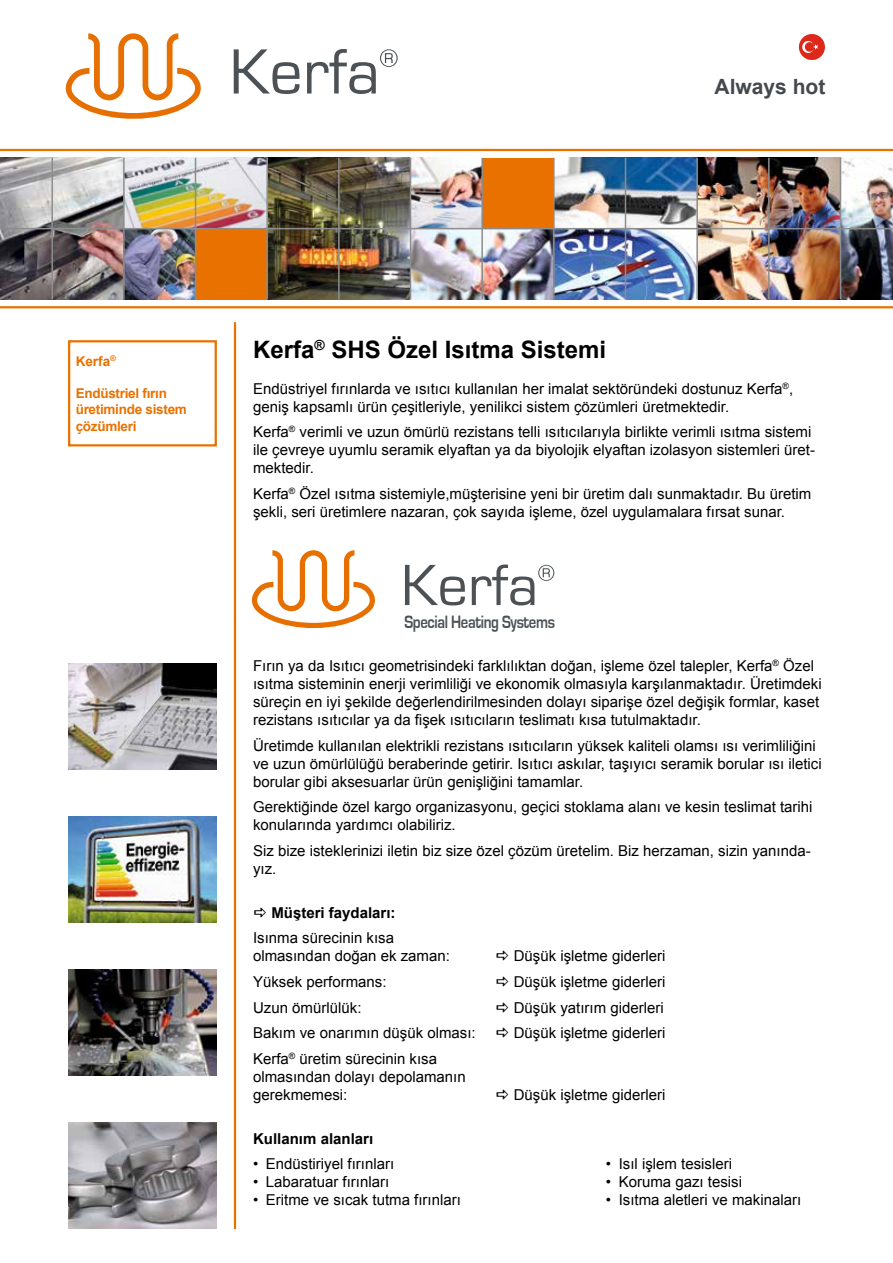
<style>
.page{position:relative;width:893px;height:1263px;background:#fff}
.page>*{position:absolute;margin:0;border:0;box-sizing:border-box;transform-origin:0 0}
.t1{font:700 24px "Arial";color:#000}
.t2{font:700 21px "Arial";color:#44494d}
.t3{font:700 18.45px "Eurostile";letter-spacing:-.02em;color:#4b5155;scale:.8 1}
.t4{font:15px/18px "Arial";color:#000}
.t5{font:700 15px "Arial";color:#000}
.t6{font:700 13.5px/16.2px "Arial";letter-spacing:-.02em;color:#e97100}
</style>
<div class="page">
<div style="left:68px;top:340px;width:149px;height:106px;border:2px solid #e97100"></div>
<svg style="left:234px;top:49px;width:65px;height:45px"></svg>
<svg style="left:307px;top:49px;width:91px;height:45px"></svg>
<svg style="left:65px;top:33px;width:136px;height:86px"></svg>
<hr style="left:234px;top:322px;width:2px;height:907px;background:#e97100">
<img style="left:268px;top:158px;width:142px;height:141px">
<img style="left:125px;top:158px;width:141px;height:70px">
<img style="left:411px;top:229px;width:142px;height:70px">
<img style="left:0;top:158px;width:123px;height:141px">
<img style="left:555px;top:158px;width:338px;height:141px">
<img style="left:411px;top:158px;width:70px;height:70px">
<img style="left:125px;top:229px;width:70px;height:70px">
<div style="left:482px;top:158px;width:72px;height:71px;background:#e97100"></div>
<div style="left:196px;top:229px;width:71px;height:70px;background:#e97100"></div>
<hr style="left:0;top:228px;width:893px;height:1px;background:#8d8d8d">
<hr style="left:51px;top:158px;width:2px;height:141px;background:#8d8d8d">
<hr style="left:123px;top:158px;width:2px;height:141px;background:#8d8d8d">
<hr style="left:195px;top:158px;width:1px;height:141px;background:#8d8d8d">
<hr style="left:266px;top:158px;width:2px;height:141px;background:#8d8d8d">
<hr style="left:338px;top:158px;width:2px;height:141px;background:#8d8d8d">
<hr style="left:410px;top:158px;width:1px;height:141px;background:#8d8d8d">
<hr style="left:481px;top:158px;width:2px;height:141px;background:#8d8d8d">
<hr style="left:553px;top:158px;width:2px;height:141px;background:#8d8d8d">
<hr style="left:625px;top:158px;width:1px;height:141px;background:#8d8d8d">
<hr style="left:696px;top:158px;width:2px;height:141px;background:#8d8d8d">
<hr style="left:768px;top:158px;width:2px;height:141px;background:#8d8d8d">
<hr style="left:840px;top:158px;width:1px;height:141px;background:#8d8d8d">
<hr style="left:0;top:149px;width:893px;height:2px;background:#e97100">
<hr style="left:0;top:306px;width:893px;height:2px;background:#e97100">
<img style="left:68px;top:663px;width:149px;height:107px">
<img style="left:68px;top:816px;width:149px;height:107px">
<img style="left:68px;top:1123px;width:149px;height:106px">
<img style="left:68px;top:969px;width:149px;height:107px">
<svg style="left:405px;top:565px;width:60px;height:40px"></svg>
<svg style="left:472px;top:564px;width:82px;height:41px"></svg>
<svg style="left:251px;top:550px;width:124px;height:79px"></svg>
<svg style="left:799px;top:34px;width:26px;height:26px"></svg>
<h2 class="t2" style="left:714px;top:72px;width:112px">Always hot</h2>
<p class="t6" style="left:76px;top:353px;width:42px">Kerfa<sup>®</sup></p>
<p class="t6" style="left:76px;top:386px;width:113px">Endüstriel fırın üretiminde sistem ҫözümleri</p>
<h1 class="t1" style="left:253px;top:333px;width:355px">Kerfa<sup>®</sup> SHS Özel Isıtma Sistemi</h1>
<p class="t4" style="left:253px;top:380px;width:542px">Endüstriyel fırınlarda ve ısıtıcı kullanılan her imalat sektöründeki dostunuz Kerfa<sup>®</sup>, geniş kapsamlı ürün ҫeşitleriyle, yenilikci sistem ҫözümleri üretmektedir.</p>
<p class="t4" style="left:253px;top:423px;width:563px">Kerfa<sup>®</sup> verimli ve uzun ömürlü rezistans telli ısıtıcılarıyla birlikte verimli ısıtma sistemi ile ҫevreye uyumlu seramik elyaftan ya da biyolojik elyaftan izolasyon sistemleri üret&shy;mektedir.</p>
<p class="t4" style="left:253px;top:485px;width:560px">Kerfa<sup>®</sup> Özel ısıtma sistemiyle,müşterisine yeni bir üretim dalı sunmaktadır. Bu üretim şekli, seri üretimlere nazaran, ҫok sayıda işleme, özel uygulamalara fırsat sunar.</p>
<p class="t3" style="left:404px;top:612px;width:190px">Special Heating Systems</p>
<p class="t4" style="left:253px;top:657px;width:570px">Fırın ya da Isıtıcı geometrisindeki farklılıktan doğan, işleme özel talepler, Kerfa<sup>®</sup> Özel ısıtma sisteminin enerji verimliliği ve ekonomik olmasıyla karşılanmaktadır. Üretimdeki süreҫin en iyi şekilde değerlendirilmesinden dolayı siparişe özel değişik formlar, kaset rezistans ısıtıcılar ya da fişek ısıtıcıların teslimatı kısa tutulmaktadır.</p>
<p class="t4" style="left:253px;top:736px;width:570px">Üretimde kullanılan elektrikli rezistans ısıtıcıların yüksek kaliteli olamsı ısı verimliliğini ve uzun ömürlülüğü beraberinde getirir. Isıtıcı askılar, taşıyıcı seramik borular ısı iletici borular gibi aksesuarlar ürün genişliğini tamamlar.</p>
<p class="t4" style="left:253px;top:798px;width:561px">Gerektiğinde özel kargo organizasyonu, geҫici stoklama alanı ve kesin teslimat tarihi konularında yardımcı olabiliriz.</p>
<p class="t4" style="left:253px;top:842px;width:559px">Siz bize isteklerinizi iletin biz size özel ҫözüm üretelim. Biz herzaman, sizin yanında&shy;yız.</p>
<p class="t5" style="left:271px;top:902px;width:126px">Müşteri faydaları:</p>
<p class="t4" style="left:253px;top:929px;width:198px">Isınma sürecinin kısa olmasından doğan ek zaman:</p>
<p class="t4" style="left:514px;top:947px;width:153px">Düşük işletme giderleri</p>
<p class="t4" style="left:253px;top:973px;width:135px">Yüksek performans:</p>
<p class="t4" style="left:514px;top:973px;width:153px">Düşük işletme giderleri</p>
<p class="t4" style="left:253px;top:998px;width:110px">Uzun ömürlülük:</p>
<p class="t4" style="left:514px;top:998px;width:152px">Düşük yatırım giderleri</p>
<p class="t4" style="left:253px;top:1024px;width:224px">Bakım ve onarımın düşük olması:</p>
<p class="t4" style="left:514px;top:1024px;width:153px">Düşük işletme giderleri</p>
<p class="t4" style="left:253px;top:1050px;width:214px">Kerfa<sup>®</sup> üretim sürecinin kısa olmasından dolayı depolamanın gerekmemesi:</p>
<p class="t4" style="left:514px;top:1086px;width:153px">Düşük işletme giderleri</p>
<p class="t5" style="left:253px;top:1128px;width:122px">Kullanım alanları</p>
<p class="t4" style="left:253px;top:1155px;width:143px">• Endüstiriyel fırınları</p>
<p class="t4" style="left:253px;top:1173px;width:138px">• Labaratuar fırınları</p>
<p class="t4" style="left:253px;top:1191px;width:209px">• Eritme ve sıcak tutma fırınları</p>
<p class="t4" style="left:606px;top:1154px;width:128px">• Isıl işlem tesisleri</p>
<p class="t4" style="left:606px;top:1172px;width:138px">• Koruma gazı tesisi</p>
<p class="t4" style="left:606px;top:1190px;width:197px">• Isıtma aletleri ve makinaları</p>
</div>
